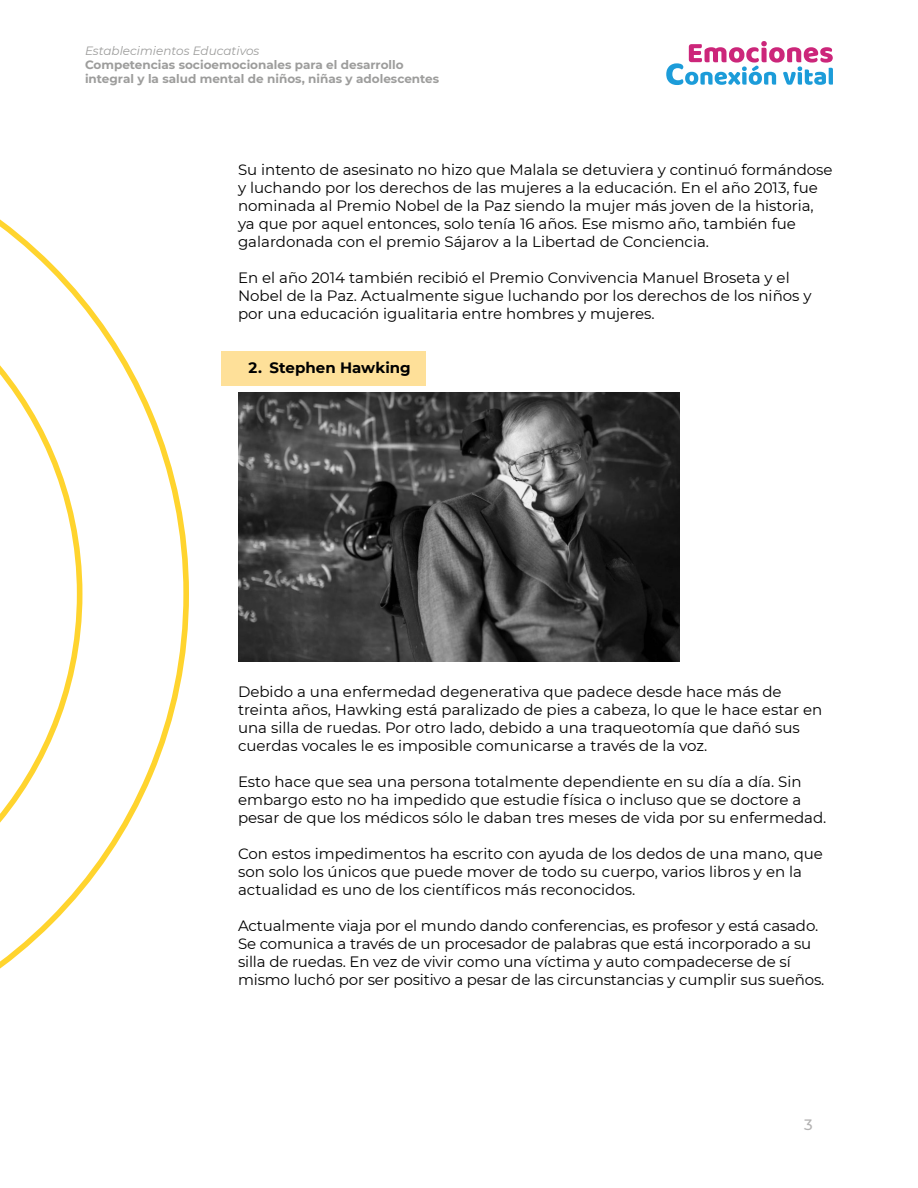
<style>
.page{position:relative;width:918px;height:1188px;background:#fff}
.page>*{position:absolute;margin:0;border:0;box-sizing:border-box;transform-origin:0 0}
.Cuerpo{font:15px/18px "Montserrat";color:#000}
.t1{font:700 15px "Montserrat";color:#000}
.t2{font:500 15px "Montserrat";color:#b3b2b2}
.t3{font:700 12px/14.4px "Montserrat";color:#9d9d9c}
.t4{font:italic 12px "Montserrat";color:#9d9d9c}
</style>
<div class="page">
<svg style="left:666px;top:41px;width:167px;height:44px"></svg>
<svg style="left:0;top:219px;width:189px;height:750px"></svg>
<div style="left:221px;top:351px;width:204px;height:35px;background:#fee099"></div>
<img style="left:239px;top:393px;width:441px;height:268px">
<p class="t4" style="left:85px;top:42px;width:176px">Establecimientos Educativos</p>
<p class="t3" style="left:85px;top:57px;width:356px">Competencias socioemocionales para el desarrollo integral y la salud mental de niños, niñas y adolescentes</p>
<p class="Cuerpo" style="left:238px;top:160px;width:596px">Su intento de asesinato no hizo que Malala se detuviera y continuó formándose y luchando por los derechos de las mujeres a la educación. En el año 2013, fue nominada al Premio Nobel de la Paz siendo la mujer más joven de la historia, ya que por aquel entonces, solo tenía 16 años. Ese mismo año, también fue galardonada con el premio Sájarov a la Libertad de Conciencia.</p>
<p class="Cuerpo" style="left:238px;top:268px;width:575px">En el año 2014 también recibió el Premio Convivencia Manuel Broseta y el<br>Nobel de la Paz. Actualmente sigue luchando por los derechos de los niños y por una educación igualitaria entre hombres y mujeres.</p>
<h2 class="t1" style="left:249px;top:357px;width:164px">2. Stephen Hawking</h2>
<p class="Cuerpo" style="left:238px;top:682px;width:586px">Debido a una enfermedad degenerativa que padece desde hace más de treinta años, Hawking está paralizado de pies a cabeza, lo que le hace estar en una silla de ruedas. Por otro lado, debido a una traqueotomía que dañó sus cuerdas vocales le es imposible comunicarse a través de la voz.</p>
<p class="Cuerpo" style="left:238px;top:772px;width:590px">Esto hace que sea una persona totalmente dependiente en su día a día. Sin embargo esto no ha impedido que estudie física o incluso que se doctore a pesar de que los médicos sólo le daban tres meses de vida por su enfermedad.</p>
<p class="Cuerpo" style="left:238px;top:844px;width:587px">Con estos impedimentos ha escrito con ayuda de los dedos de una mano, que son solo los únicos que puede mover de todo su cuerpo, varios libros y en la actualidad es uno de los científicos más reconocidos.</p>
<p class="Cuerpo" style="left:238px;top:916px;width:588px">Actualmente viaja por el mundo dando conferencias, es profesor y está casado.<br>Se comunica a través de un procesador de palabras que está incorporado a su silla de ruedas. En vez de vivir como una víctima y auto compadecerse de sí mismo luchó por ser positivo a pesar de las circunstancias y cumplir sus sueños.</p>
<p class="t2" style="left:804px;top:1114px;width:10px">3</p>
</div>
